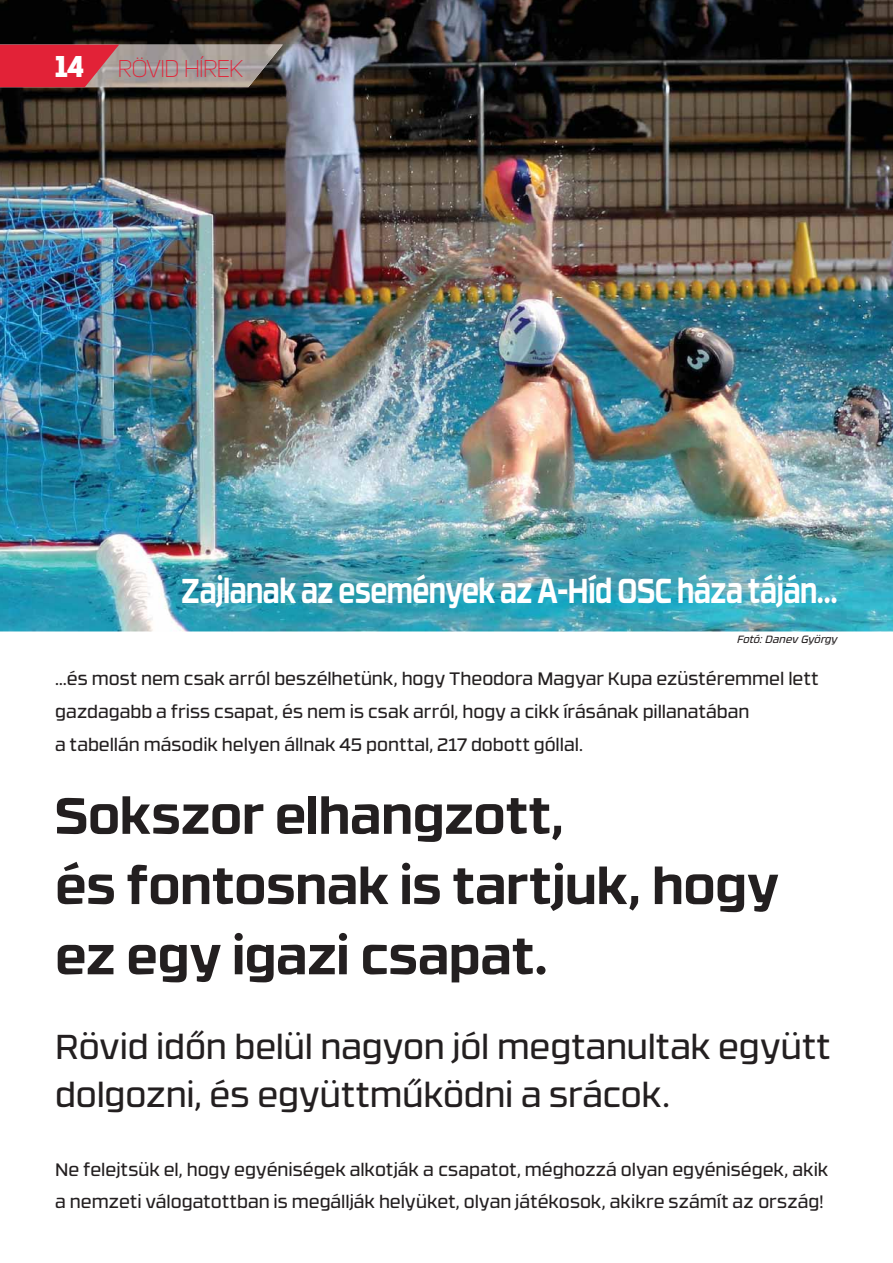
<style>
.page{position:relative;width:893px;height:1263px;background:#fff}
.page>*{position:absolute;margin:0;border:0;box-sizing:border-box;transform-origin:0 0}
.t1{font:700 51px/70.2px "RB No 3.1";letter-spacing:-.005em;color:#231f20}
.t2{font:34.5px/47.7px "RB No 3.1";color:#231f20}
.t3{font:700 34.5px "RB No 3.1";letter-spacing:-.015em;color:#fff;scale:.8 1}
.t4{font:24px "Uni Sans Light";letter-spacing:-.055em;color:#e22237}
.t5{font:18px/32.7px "RB No 3.1";color:#231f20}
.t6{font:italic 10.5px "RB No 3.1";letter-spacing:.005em;color:#231f20}
.s1{font-family:"Intro";font-size:30px;color:#fff}
</style>
<div class="page">
<img style="left:0;top:0;width:893px;height:631px">
<img style="left:119px;top:45px;width:164px;height:42px">
<svg style="left:0;top:45px;width:119px;height:42px;background:#da3445"></svg>
<h3 class="t4" style="left:55px;top:59px;width:190px"><span class="s1">14</span> RÖVID HÍREK</h3>
<h2 class="t3" style="left:181px;top:578px;width:822px">Zajlanak az események az A-Híd OSC háza táján…</h2>
<p class="t6" style="left:737px;top:635px;width:102px">Fotó: Danev György</p>
<p class="t5" style="left:55px;top:664px;width:765px">…és most nem csak arról beszélhetünk, hogy Theodora Magyar Kupa ezüstéremmel lett gazdagabb a friss csapat, és nem is csak arról, hogy a cikk írásának pillanatában<br>a tabellán második helyen állnak 45 ponttal, 217 dobott góllal.</p>
<h1 class="t1" style="left:55px;top:784px;width:725px">Sokszor elhangzott,<br>és fontosnak is tartjuk, hogy ez egy igazi csapat.</h1>
<h2 class="t2" style="left:55px;top:1025px;width:777px">Rövid időn belül nagyon jól megtanultak együtt dolgozni, és együttműködni a srácok.</h2>
<p class="t5" style="left:55px;top:1155px;width:774px;line-height:31.2px">Ne felejtsük el, hogy egyéniségek alkotják a csapatot, méghozzá olyan egyéniségek, akik a nemzeti válogatottban is megállják helyüket, olyan játékosok, akikre számít az ország!</p>
</div>
